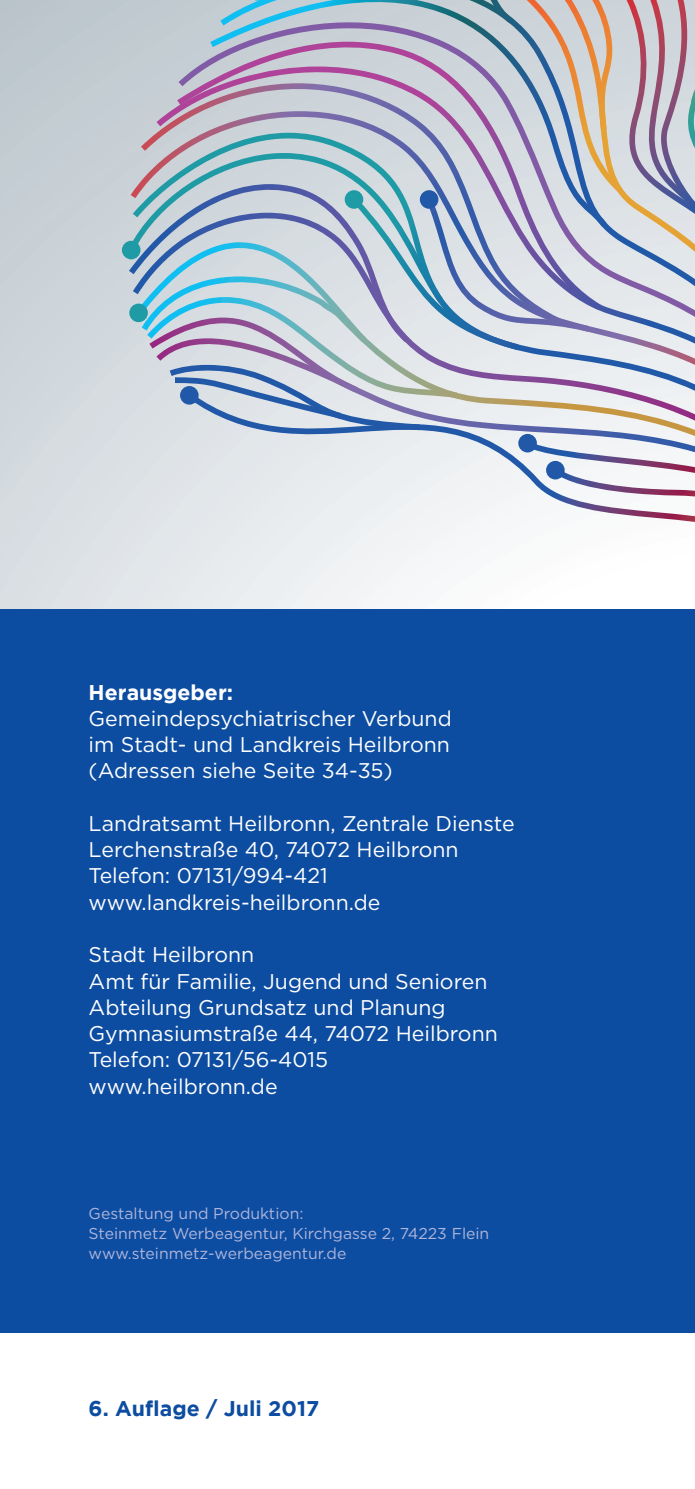
<style>
.page{position:relative;width:695px;height:1489px;background:#fff}
.page>*{position:absolute;margin:0;border:0;box-sizing:border-box;transform-origin:0 0}
.t1{font:21.25px/26.2px "Gotham";color:#fff}
.t2{font:700 21.25px "Gotham";color:#0d4da1}
.t3{font:700 21.25px "Gotham";color:#fff}
.t4{font:15.75px/20px "Gotham";color:#aeb5db}
</style>
<div class="page">
<svg style="left:0;top:0;width:136px;height:609px;background:#cdd4da"></svg>
<svg style="left:129px;top:303px;width:19px;height:19px"></svg>
<div style="left:122px;top:241px;width:18px;height:18px;background:#1f9ba6;border-radius:50%"></div>
<svg style="left:136px;top:0;width:558px;height:609px;background:#c8cdd8"></svg>
<div style="left:0;top:609px;width:694px;height:723px;background:#0d4da1"></div>
<p class="t3" style="left:89px;top:679px;width:146px">Herausgeber:</p>
<p class="t1" style="left:89px;top:704px;width:364px;text-align:justify">Gemeindepsychiatrischer Verbund im Stadt- und Landkreis Heilbronn (Adressen siehe Seite 34-35)</p>
<p class="t1" style="left:89px;top:809px;width:427px">Landratsamt Heilbronn, Zentrale Dienste Lerchenstraße 40, 74072 Heilbronn Telefon: 07131/994-421 www.landkreis-heilbronn.de</p>
<p class="t1" style="left:89px;top:941px;width:410px">Stadt Heilbronn<br>Amt für Familie, Jugend und Senioren<br>Abteilung Grundsatz und Planung<br>Gymnasiumstraße 44, 74072 Heilbronn<br>Telefon: 07131/56-4015 www.heilbronn.de</p>
<p class="t4" style="left:89px;top:1202px;width:402px">Gestaltung und Produktion:<br>Steinmetz Werbeagentur, Kirchgasse 2, 74223 Flein www.steinmetz-werbeagentur.de</p>
<p class="t2" style="left:89px;top:1395px;width:232px">6. Auflage / Juli 2017</p>
</div>
